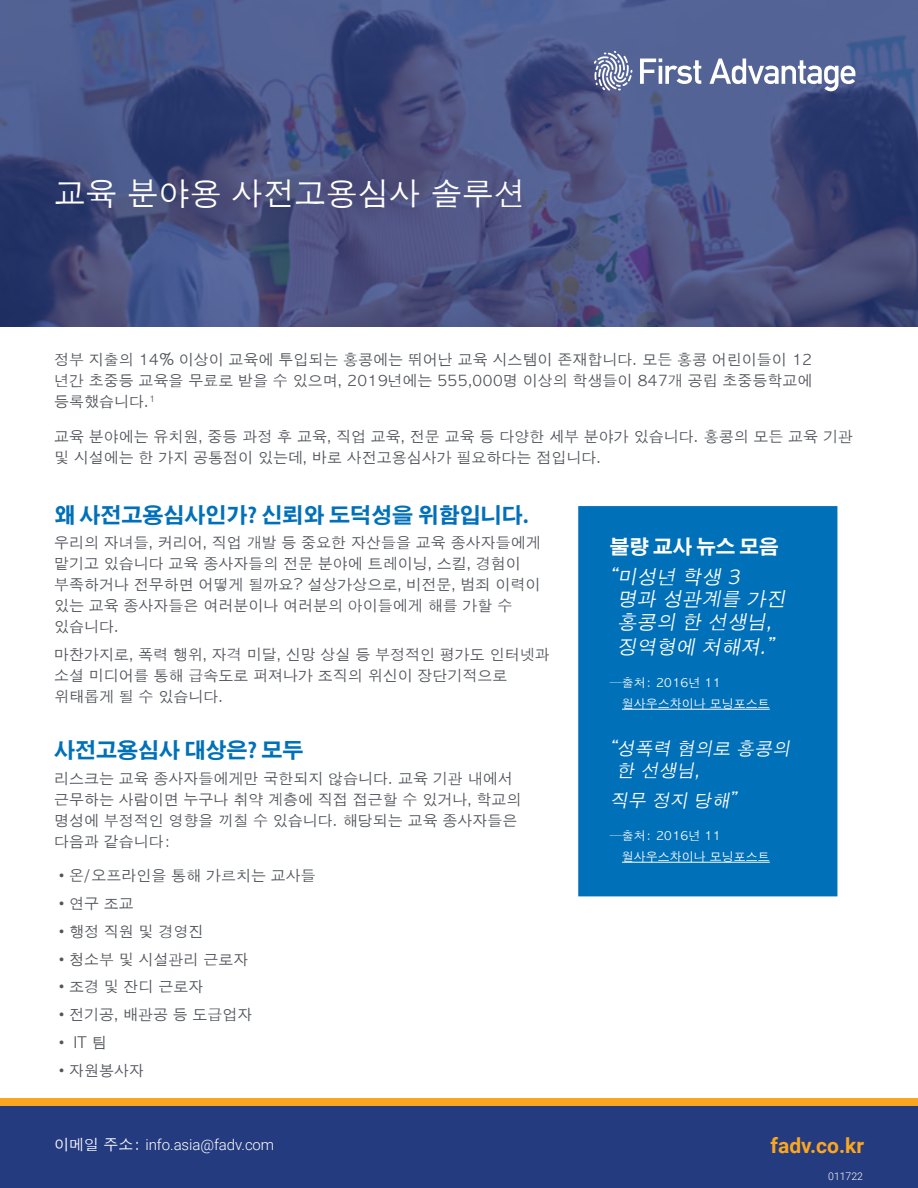
<style>
.page{position:relative;width:918px;height:1188px;background:#fff}
.page>*{position:absolute;margin:0;border:0;box-sizing:border-box;transform-origin:0 0}
.t1{font:31.5px "Apple Gothic";color:#fff}
.t2{font:700 21px "Adobe Gothic Std";color:#0070b9}
.t3{font:700 21px "Roboto";color:#faa61f}
.t4{font:italic 19.5px/22.5px "Apple Gothic";color:#fff}
.t5{font:700 19.5px "Adobe Gothic Std";color:#fff}
.t6{font:italic 18px/22.5px "Apple Gothic";color:#fff}
.t7{font:15px/21px "Apple Gothic";color:#52555b}
.t8{font:300 15px "Roboto";letter-spacing:-.005em;color:#fff}
.t9{font:12px/21px "Apple Gothic";color:#fff}
.t10{font:300 10.5px "Roboto";letter-spacing:-.005em;color:#fff}
.s1{font-family:"Apple Gothic";font-weight:400}
</style>
<div class="page">
<div style="left:0;top:1105px;width:918px;height:83px;background:#253b80"></div>
<div style="left:0;top:1098px;width:918px;height:7px;background:#faa61f"></div>
<img style="left:0;top:0;width:918px;height:327px">
<svg style="left:594px;top:51px;width:38px;height:40px"></svg>
<svg style="left:640px;top:59px;width:61px;height:25px"></svg>
<svg style="left:709px;top:59px;width:146px;height:32px"></svg>
<div style="left:578px;top:506px;width:259px;height:390px;background:#0070b9"></div>
<hr style="left:622px;top:709px;width:148px;height:1px;background:#fff">
<hr style="left:622px;top:862px;width:148px;height:1px;background:#fff">
<h1 class="t1" style="left:54px;top:176px;width:473px">교육 분야용 사전고용심사 솔루션</h1>
<p class="t7" style="left:54px;top:349px;width:760px;text-align:justify">정부 지출의 14% 이상이 교육에 투입되는 홍콩에는 뛰어난 교육 시스템이 존재합니다. 모든 홍콩 어린이들이 12 년간 초중등 교육을 무료로 받을 수 있으며, 2019년에는 555,000명 이상의 학생들이 847개 공립 초중등학교에 등록했습니다.<sup>1</sup></p>
<p class="t7" style="left:54px;top:426px;width:801px">교육 분야에는 유치원, 중등 과정 후 교육, 직업 교육, 전문 교육 등 다양한 세부 분야가 있습니다. 홍콩의 모든 교육 기관 및 시설에는 한 가지 공통점이 있는데, 바로 사전고용심사가 필요하다는 점입니다.</p>
<h2 class="t2" style="left:54px;top:502px;width:476px">왜 사전고용심사인가? 신뢰와 도덕성을 위함입니다.</h2>
<p class="t7" style="left:54px;top:533px;width:488px">우리의 자녀들, 커리어, 직업 개발 등 중요한 자산들을 교육 종사자들에게 맡기고 있습니다 교육 종사자들의 전문 분야에 트레이닝, 스킬, 경험이 부족하거나 전무하면 어떻게 될까요? 설상가상으로, 비전문, 범죄 이력이 있는 교육 종사자들은 여러분이나 여러분의 아이들에게 해를 가할 수 있습니다.</p>
<p class="t7" style="left:54px;top:644px;width:497px">마찬가지로, 폭력 행위, 자격 미달, 신망 상실 등 부정적인 평가도 인터넷과 소셜 미디어를 통해 급속도로 퍼져나가 조직의 위신이 장단기적으로 위태롭게 될 수 있습니다.</p>
<h2 class="t2" style="left:54px;top:738px;width:251px">사전고용심사 대상은? 모두</h2>
<p class="t7" style="left:54px;top:768px;width:469px">리스크는 교육 종사자들에게만 국한되지 않습니다. 교육 기관 내에서 근무하는 사람이면 누구나 취약 계층에 직접 접근할 수 있거나, 학교의 명성에 부정적인 영향을 끼칠 수 있습니다. 해당되는 교육 종사자들은 다음과 같습니다:</p>
<p class="t7" style="left:54px;top:866px;width:263px">•온/오프라인을 통해 가르치는 교사들</p>
<p class="t7" style="left:54px;top:893px;width:81px">•연구 조교</p>
<p class="t7" style="left:54px;top:921px;width:151px">•행정 직원 및 경영진</p>
<p class="t7" style="left:54px;top:949px;width:196px">•청소부 및 시설관리 근로자</p>
<p class="t7" style="left:54px;top:977px;width:151px">•조경 및 잔디 근로자</p>
<p class="t7" style="left:54px;top:1004px;width:200px">•전기공, 배관공 등 도급업자</p>
<p class="t7" style="left:54px;top:1032px;width:54px">• IT 팀</p>
<p class="t7" style="left:54px;top:1060px;width:91px">•자원봉사자</p>
<h3 class="t5" style="left:610px;top:535px;width:170px">불량 교사 뉴스 모음</h3>
<h3 class="t4" style="left:617px;top:566px;width:176px;text-indent:-7px">“미성년 학생 3 명과 성관계를 가진 홍콩의 한 선생님,</h3>
<h3 class="t4" style="left:617px;top:636px;width:164px">징역형에 처해져.”</h3>
<p class="t9" style="left:622px;top:672px;width:149px;text-indent:-12px">—출처: 2016년 11 월사우스차이나 모닝포스트</p>
<p class="t6" style="left:617px;top:737px;width:181px;text-indent:-7px">“성폭력 혐의로 홍콩의 한 선생님,</p>
<p class="t6" style="left:610px;top:790px;width:133px">직무 정지 당해”</p>
<p class="t9" style="left:622px;top:825px;width:149px;text-indent:-12px">—출처: 2016년 11 월사우스차이나 모닝포스트</p>
<p class="t8" style="left:54px;top:1134px;width:222px"><span class="s1">이메일 주소:</span> info.asia@fadv.com</p>
<h2 class="t3" style="left:771px;top:1131px;width:95px">fadv.co.kr</h2>
<p class="t10" style="left:828px;top:1168px;width:36px">011722</p>
</div>
